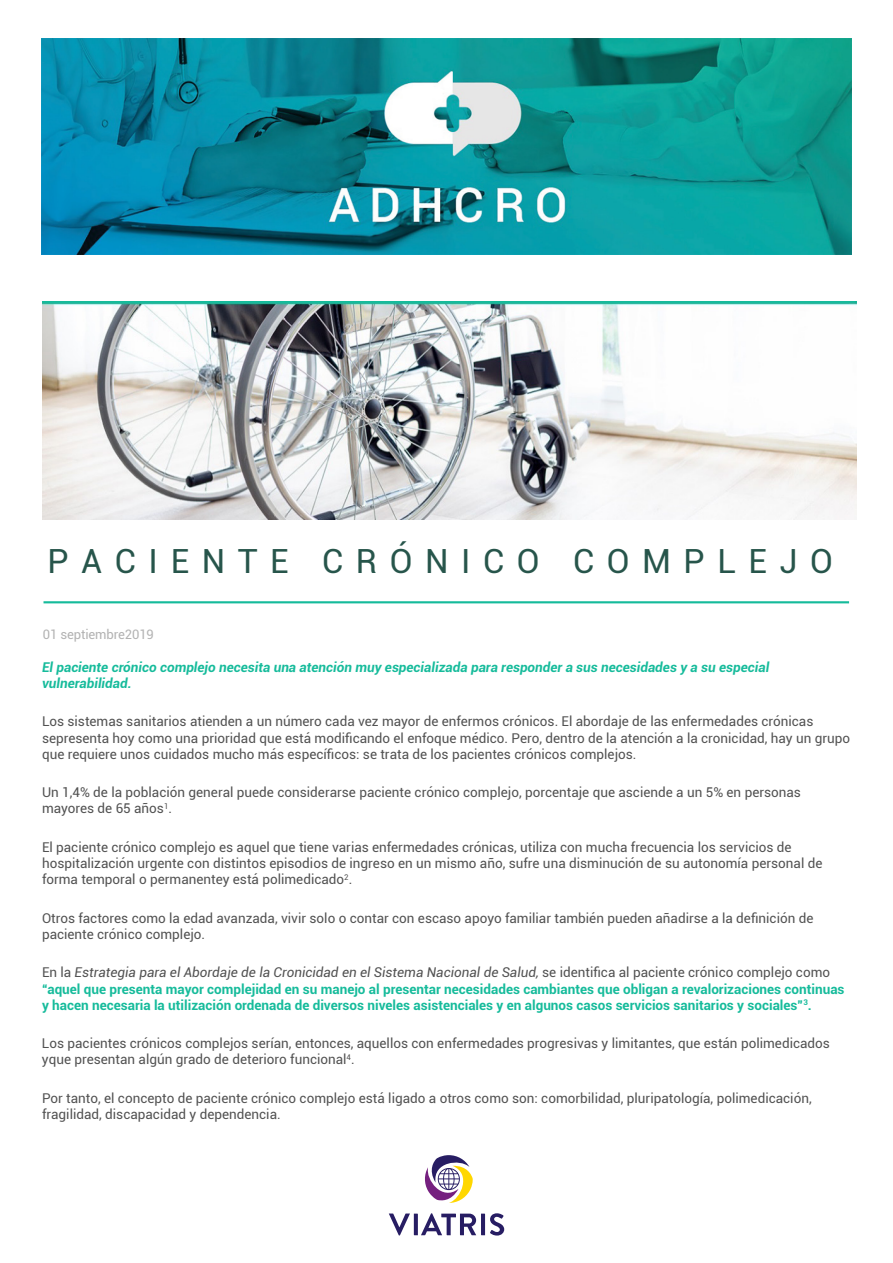
<style>
.page{position:relative;width:893px;height:1263px;background:#fff}
.page>*{position:absolute;margin:0;border:0;box-sizing:border-box;transform-origin:0 0}
.t1{font:33.3px "Roboto";letter-spacing:.38em;color:#27554b}
.t2{font:13.5px/16.2px "Roboto";color:#525252}
.t3{font:700 13.5px/16.2px "Roboto";color:#16bb9b}
.t4{font:italic 700 13.5px/16.2px "Roboto";color:#16bb9b}
.t5{font:13.05px "Roboto";letter-spacing:-.01em;color:#b3b3b3}
.s1{font-weight:400;color:#525252}
.s2{font-weight:400;font-style:italic;color:#525252}
</style>
<div class="page">
<img style="left:42px;top:302px;width:814px;height:218px">
<svg style="left:389px;top:1213px;width:115px;height:22px"></svg>
<svg style="left:425px;top:1155px;width:48px;height:48px"></svg>
<img style="left:41px;top:38px;width:810px;height:217px">
<hr style="left:44px;top:301px;width:805px;height:2px;background:#16bb9b">
<hr style="left:44px;top:601px;width:805px;height:2px;background:#16bb9b">
<h1 class="t1" style="left:47px;top:537px;width:787px">PACIENTE CRÓNICO COMPLEJO</h1>
<p class="t5" style="left:43px;top:626px;width:112px">01 septiembre2019</p>
<p class="t4" style="left:42px;top:658px;width:729px">El paciente crónico complejo necesita una atención muy especializada para responder a sus necesidades y a su especial vulnerabilidad.</p>
<p class="t2" style="left:42px;top:713px;width:810px">Los sistemas sanitarios atienden a un número cada vez mayor de enfermos crónicos. El abordaje de las enfermedades crónicas sepresenta hoy como una prioridad que está modificando el enfoque médico. Pero, dentro de la atención a la cronicidad, hay un grupo que requiere unos cuidados mucho más específicos: se trata de los pacientes crónicos complejos.</p>
<p class="t2" style="left:42px;top:784px;width:760px">Un 1,4% de la población general puede considerarse paciente crónico complejo, porcentaje que asciende a un 5% en personas mayores de 65 años<sup>1</sup>.</p>
<p class="t2" style="left:42px;top:838px;width:782px">El paciente crónico complejo es aquel que tiene varias enfermedades crónicas, utiliza con mucha frecuencia los servicios de hospitalización urgente con distintos episodios de ingreso en un mismo año, sufre una disminución de su autonomía personal de forma temporal o permanentey está polimedicado<sup>2</sup>.</p>
<p class="t2" style="left:42px;top:909px;width:773px">Otros factores como la edad avanzada, vivir solo o contar con escaso apoyo familiar también pueden añadirse a la definición de paciente crónico complejo.</p>
<p class="t3" style="left:42px;top:964px;width:804px"><span class="s1">En la</span> <span class="s2">Estrategia para el Abordaje de la Cronicidad en el Sistema Nacional de Salud,</span> <span class="s1">se identifica al paciente crónico complejo como </span>“aquel que presenta mayor complejidad en su manejo al presentar necesidades cambiantes que obligan a revalorizaciones continuas y hacen necesaria la utilización ordenada de diversos niveles asistenciales y en algunos casos servicios sanitarios y sociales”<sup>3</sup>.</p>
<p class="t2" style="left:42px;top:1035px;width:789px">Los pacientes crónicos complejos serían, entonces, aquellos con enfermedades progresivas y limitantes, que están polimedicados yque presentan algún grado de deterioro funcional<sup>4</sup>.</p>
<p class="t2" style="left:42px;top:1089px;width:771px">Por tanto, el concepto de paciente crónico complejo está ligado a otros como son: comorbilidad, pluripatología, polimedicación, fragilidad, discapacidad y dependencia.</p>
</div>
